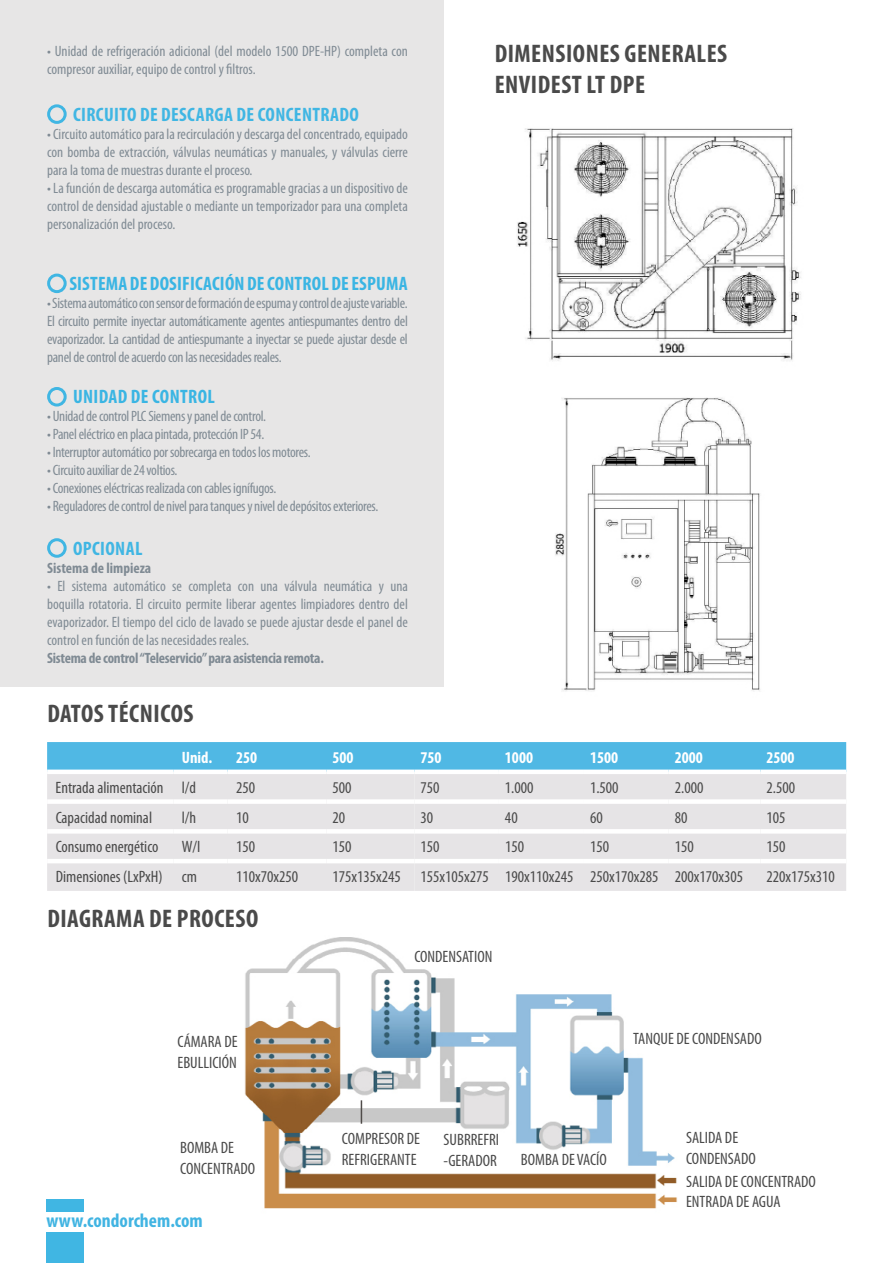
<style>
.page{position:relative;width:893px;height:1263px;background:#fff}
.page>*{position:absolute;margin:0;border:0;box-sizing:border-box;transform-origin:0 0}
.t1{font:700 condensed 25.5px/30.6px "Myriad Pro";letter-spacing:.02em;color:#4a4a4a}
.t2{font:700 condensed 19.5px "Myriad Pro";letter-spacing:.01em;color:#3ab5e3}
.t3{font:700 condensed 19.5px "Myriad Pro";letter-spacing:.02em;color:#40b6e3}
.t4{font:700 condensed 19.5px "Myriad Pro";color:#41b4e2}
.t5{font:condensed 16.5px/21px "Myriad Pro";color:#4a4a4a}
.t6{font:700 condensed 16.5px "Myriad Pro";color:#fff}
.t7{font:condensed 15px/18px "Myriad Pro";letter-spacing:-.02em;color:#808b94;text-align:justify}
.t8{font:condensed 15px/18px "Myriad Pro";color:#808b94}
.t9{font:700 condensed 15px "Myriad Pro";letter-spacing:-.02em;color:#808b94}
.t10{font:700 condensed 15px "Myriad Pro";color:#808b94}
</style>
<div class="page">
<img style="left:244px;top:937px;width:433px;height:272px">
<div style="left:0;top:0;width:444px;height:687px;background:#e7e6e6"></div>
<div style="left:47px;top:104px;width:20px;height:20px;border:3px solid #40b6e3;border-radius:50%"></div>
<div style="left:47px;top:274px;width:20px;height:19px;border:3px solid #40b6e3;border-radius:50%"></div>
<div style="left:47px;top:387px;width:20px;height:19px;border:3px solid #40b6e3;border-radius:50%"></div>
<div style="left:47px;top:538px;width:20px;height:20px;border:3px solid #40b6e3;border-radius:50%"></div>
<svg style="left:47px;top:742px;width:799px;height:149px;background:#c7dbe5"></svg>
<div style="left:47px;top:769px;width:126px;height:5px;background:#fff"></div>
<div style="left:173px;top:769px;width:54px;height:5px;background:#fff"></div>
<div style="left:227px;top:769px;width:99px;height:5px;background:#fff"></div>
<div style="left:326px;top:769px;width:88px;height:5px;background:#fff"></div>
<div style="left:414px;top:769px;width:85px;height:5px;background:#fff"></div>
<div style="left:499px;top:769px;width:85px;height:5px;background:#fff"></div>
<div style="left:584px;top:769px;width:85px;height:5px;background:#fff"></div>
<div style="left:669px;top:769px;width:91px;height:5px;background:#fff"></div>
<div style="left:760px;top:769px;width:86px;height:5px;background:#fff"></div>
<div style="left:47px;top:799px;width:126px;height:5px;background:#fff"></div>
<div style="left:173px;top:799px;width:54px;height:5px;background:#fff"></div>
<div style="left:227px;top:799px;width:99px;height:5px;background:#fff"></div>
<div style="left:326px;top:799px;width:88px;height:5px;background:#fff"></div>
<div style="left:414px;top:799px;width:85px;height:5px;background:#fff"></div>
<div style="left:499px;top:799px;width:85px;height:5px;background:#fff"></div>
<div style="left:584px;top:799px;width:85px;height:5px;background:#fff"></div>
<div style="left:669px;top:799px;width:91px;height:5px;background:#fff"></div>
<div style="left:760px;top:799px;width:86px;height:5px;background:#fff"></div>
<div style="left:47px;top:829px;width:126px;height:5px;background:#fff"></div>
<div style="left:173px;top:829px;width:54px;height:5px;background:#fff"></div>
<div style="left:227px;top:829px;width:99px;height:5px;background:#fff"></div>
<div style="left:326px;top:829px;width:88px;height:5px;background:#fff"></div>
<div style="left:414px;top:829px;width:85px;height:5px;background:#fff"></div>
<div style="left:499px;top:829px;width:85px;height:5px;background:#fff"></div>
<div style="left:584px;top:829px;width:85px;height:5px;background:#fff"></div>
<div style="left:669px;top:829px;width:91px;height:5px;background:#fff"></div>
<div style="left:760px;top:829px;width:86px;height:5px;background:#fff"></div>
<hr style="left:47px;top:859px;width:126px;height:4px;background:#fff">
<hr style="left:173px;top:859px;width:54px;height:4px;background:#fff">
<hr style="left:227px;top:859px;width:99px;height:4px;background:#fff">
<hr style="left:326px;top:859px;width:88px;height:4px;background:#fff">
<hr style="left:414px;top:859px;width:85px;height:4px;background:#fff">
<hr style="left:499px;top:859px;width:85px;height:4px;background:#fff">
<hr style="left:584px;top:859px;width:85px;height:4px;background:#fff">
<hr style="left:669px;top:859px;width:91px;height:4px;background:#fff">
<hr style="left:760px;top:859px;width:86px;height:4px;background:#fff">
<div style="left:47px;top:1232px;width:37px;height:31px;background:#40b6e3"></div>
<div style="left:47px;top:1199px;width:37px;height:13px;background:#40b6e3"></div>
<img style="left:517px;top:128px;width:284px;height:233px">
<img style="left:555px;top:397px;width:205px;height:294px">
<svg style="left:361px;top:1100px;width:1px;height:24px"></svg>
<p class="t8" style="left:47px;top:42px;width:362px">• Unidad de refrigeración adicional (del modelo 1500 DPE-HP) completa con compresor auxiliar, equipo de control y filtros.</p>
<h2 class="t3" style="left:73px;top:103px;width:287px">CIRCUITO DE DESCARGA DE CONCENTRADO</h2>
<p class="t7" style="left:47px;top:125px;width:362px">• Circuito automático para la recirculación y descarga del concentrado, equipado con bomba de extracción, válvulas neumáticas y manuales, y válvulas cierre para la toma de muestras durante el proceso.</p>
<p class="t7" style="left:47px;top:179px;width:362px">• La función de descarga automática es programable gracias a un dispositivo de control de densidad ajustable o mediante un temporizador para una completa personalización del proceso.</p>
<h2 class="t2" style="left:69px;top:273px;width:340px">SISTEMA DE DOSIFICACIÓN DE CONTROL DE ESPUMA</h2>
<p class="t7" style="left:47px;top:294px;width:362px">• Sistema automático con sensor de formación de espuma y control de ajuste variable.<br>El circuito permite inyectar automáticamente agentes antiespumantes dentro del evaporizador. La cantidad de antiespumante a inyectar se puede ajustar desde el panel de control de acuerdo con las necesidades reales.</p>
<h2 class="t2" style="left:73px;top:386px;width:143px">UNIDAD DE CONTROL</h2>
<p class="t7" style="left:47px;top:407px;width:220px">• Unidad de control PLC Siemens y panel de control.</p>
<p class="t7" style="left:47px;top:425px;width:219px">• Panel eléctrico en placa pintada, protección IP 54.</p>
<p class="t7" style="left:47px;top:443px;width:265px">• Interruptor automático por sobrecarga en todos los motores.</p>
<p class="t7" style="left:47px;top:461px;width:132px">• Circuito auxiliar de 24 voltios.</p>
<p class="t7" style="left:47px;top:479px;width:231px">• Conexiones eléctricas realizada con cables ignífugos.</p>
<p class="t7" style="left:47px;top:497px;width:333px">• Reguladores de control de nivel para tanques y nivel de depósitos exteriores.</p>
<h2 class="t3" style="left:73px;top:537px;width:71px">OPCIONAL</h2>
<p class="t10" style="left:47px;top:559px;width:106px">Sistema de limpieza</p>
<p class="t7" style="left:47px;top:576px;width:362px">• El sistema automático se completa con una válvula neumática y una boquilla rotatoria. El circuito permite liberar agentes limpiadores dentro del evaporizador. El tiempo del ciclo de lavado se puede ajustar desde el panel de control en función de las necesidades reales.</p>
<p class="t9" style="left:47px;top:649px;width:278px">Sistema de control “Teleservicio” para asistencia remota.</p>
<h1 class="t1" style="left:47px;top:699px;width:148px">DATOS TÉCNICOS</h1>
<h1 class="t1" style="left:495px;top:39px;width:234px">DIMENSIONES GENERALES<br>ENVIDEST LT DPE</h1>
<p class="t6" style="left:182px;top:748px;width:32px">Unid.</p>
<p class="t6" style="left:236px;top:748px;width:23px">250</p>
<p class="t6" style="left:332px;top:748px;width:23px">500</p>
<p class="t6" style="left:420px;top:748px;width:23px">750</p>
<p class="t6" style="left:505px;top:748px;width:30px">1000</p>
<p class="t6" style="left:590px;top:748px;width:30px">1500</p>
<p class="t6" style="left:675px;top:748px;width:30px">2000</p>
<p class="t6" style="left:766px;top:748px;width:30px">2500</p>
<p class="t5" style="left:56px;top:777px;width:142px">Entrada alimentación l/d</p>
<p class="t5" style="left:236px;top:777px;width:21px">250</p>
<p class="t5" style="left:332px;top:777px;width:21px">500</p>
<p class="t5" style="left:420px;top:777px;width:21px">750</p>
<p class="t5" style="left:505px;top:777px;width:30px">1.000</p>
<p class="t5" style="left:590px;top:777px;width:30px">1.500</p>
<p class="t5" style="left:675px;top:777px;width:30px">2.000</p>
<p class="t5" style="left:766px;top:777px;width:30px">2.500</p>
<p class="t5" style="left:56px;top:806px;width:98px">Capacidad nominal</p>
<p class="t5" style="left:182px;top:806px;width:16px">l/h</p>
<p class="t5" style="left:236px;top:806px;width:14px">10</p>
<p class="t5" style="left:332px;top:806px;width:14px">20</p>
<p class="t5" style="left:420px;top:806px;width:14px">30</p>
<p class="t5" style="left:505px;top:806px;width:14px">40</p>
<p class="t5" style="left:590px;top:806px;width:14px">60</p>
<p class="t5" style="left:675px;top:806px;width:14px">80</p>
<p class="t5" style="left:766px;top:806px;width:21px">105</p>
<p class="t5" style="left:56px;top:836px;width:104px">Consumo energético</p>
<p class="t5" style="left:182px;top:836px;width:20px">W/I</p>
<p class="t5" style="left:236px;top:836px;width:21px">150</p>
<p class="t5" style="left:332px;top:836px;width:21px">150</p>
<p class="t5" style="left:420px;top:836px;width:21px">150</p>
<p class="t5" style="left:505px;top:836px;width:21px">150</p>
<p class="t5" style="left:590px;top:836px;width:21px">150</p>
<p class="t5" style="left:675px;top:836px;width:21px">150</p>
<p class="t5" style="left:766px;top:836px;width:21px">150</p>
<p class="t5" style="left:56px;top:866px;width:143px">Dimensiones (LxPxH) cm</p>
<p class="t5" style="left:236px;top:866px;width:64px">110x70x250</p>
<p class="t5" style="left:332px;top:866px;width:412px">175x135x245 155x105x275 190x110x245 250x170x285 200x170x305</p>
<p class="t5" style="left:766px;top:866px;width:70px">220x175x310</p>
<h1 class="t1" style="left:47px;top:904px;width:212px">DIAGRAMA DE PROCESO</h1>
<p class="t5" style="left:414px;top:945px;width:80px">CONDENSATION</p>
<p class="t5" style="left:178px;top:1031px;width:62px">CÁMARA DE<br>EBULLICIÓN</p>
<p class="t5" style="left:180px;top:1137px;width:77px">BOMBA DE<br>CONCENTRADO</p>
<p class="t5" style="left:342px;top:1128px;width:80px">COMPRESOR DE<br>REFRIGERANTE</p>
<h2 class="t4" style="left:46px;top:1210px;width:158px">www.condorchem.com</h2>
<p class="t5" style="left:444px;top:1129px;width:57px">SUBRREFRI -GERADOR</p>
<p class="t5" style="left:521px;top:1149px;width:87px">BOMBA DE VACÍO</p>
<p class="t5" style="left:633px;top:1027px;width:130px">TANQUE DE CONDENSADO</p>
<p class="t5" style="left:686px;top:1126px;width:71px">SALIDA DE<br>CONDENSADO</p>
<p class="t5" style="left:686px;top:1171px;width:131px">SALIDA DE CONCENTRADO</p>
<p class="t5" style="left:686px;top:1190px;width:96px">ENTRADA DE AGUA</p>
</div>
